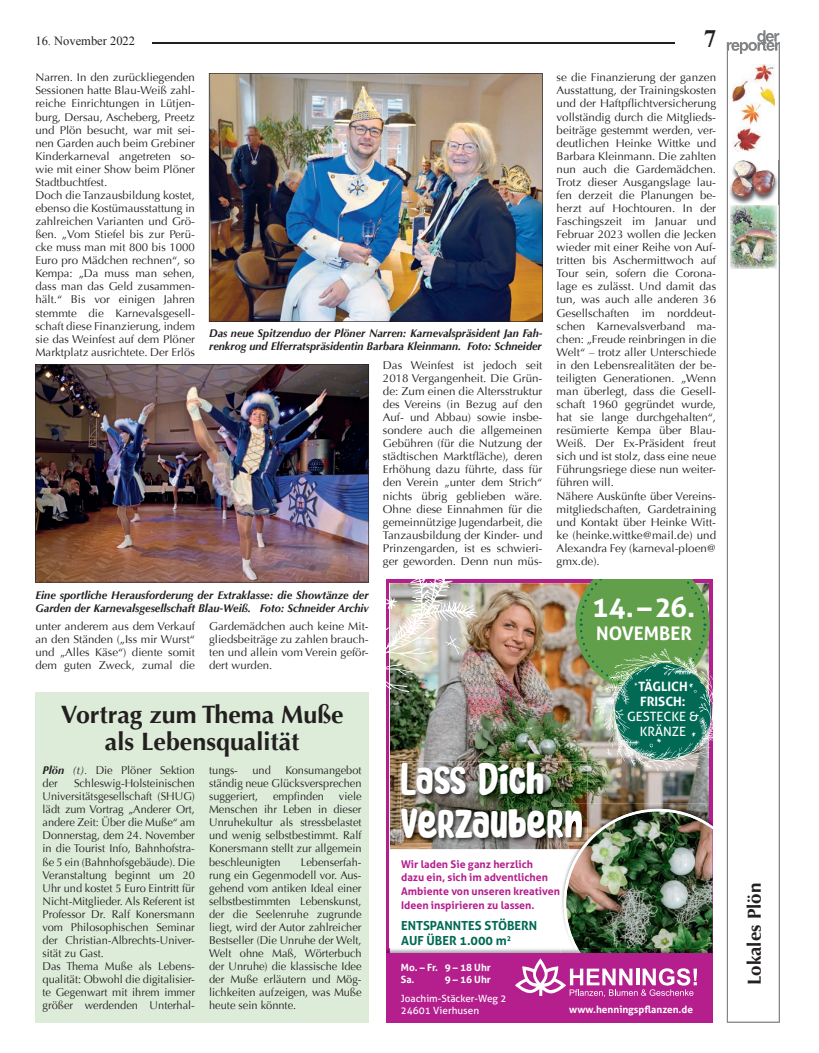
<style>
.page{position:relative;width:819px;height:1053px;background:#fff}
.page>*{position:absolute;margin:0;border:0;box-sizing:border-box;transform-origin:0 0}
.t1{font:45.12px/43.4px "Coconut Cookies";color:#fff}
.t2{font:700 28.12px "Aller";color:#fff}
.t3{font:700 25px/27.5px "Optima";color:#231f20;text-align:center}
.t4{font:700 25px "Times New Roman";color:#231f20}
.t5{font:700 18.75px "Optima";color:#231f20}
.t6{font:700 18.75px "Aller";color:#fff}
.t7{font:12.88px/15.1px "Aller";color:#fff;text-align:center}
.t8{font:700 12.5px/15px "Aller";color:#016954}
.t9{font:12.5px "Times New Roman";color:#231f20}
.t10{font:11.25px/13px "Optima";color:#231f20;text-align:justify}
.t11{font:italic 700 11.25px/13px "Optima";color:#231f20}
.t12{font:700 10.62px/13.8px "Aller";color:#b41e8d}
.t13{font:10px/18.9px "Aller";color:#fff}
.t14{font:700 10px/11.8px "Aller";color:#fff}
.s1{font-weight:700;font-style:italic}
.s2{font-style:italic}
.s3{font-weight:700}
</style>
<div class="page">
<div style="left:35px;top:691px;width:334px;height:331px;background:#ddecd9"></div>
<hr style="left:152px;top:43px;width:523px;height:1px;background:#231f20">
<img style="left:390px;top:583px;width:319px;height:266px">
<img style="left:400px;top:761px;width:187px;height:82px">
<img style="left:401px;top:807px;width:159px;height:30px">
<img style="left:709px;top:803px;width:3px;height:5px">
<img style="left:587px;top:803px;width:122px;height:5px">
<img style="left:560px;top:803px;width:27px;height:5px">
<img style="left:560px;top:807px;width:22px;height:1px">
<div style="left:386px;top:953px;width:326px;height:69px;background:#b41e8d"></div>
<img style="left:515px;top:808px;width:197px;height:189px">
<img style="left:386px;top:579px;width:92px;height:119px">
<img style="left:575px;top:579px;width:138px;height:192px">
<svg style="left:726px;top:54px;width:53px;height:968px"></svg>
<svg style="left:726px;top:30px;width:54px;height:24px"></svg>
<img style="left:730px;top:205px;width:46px;height:64px">
<img style="left:729px;top:160px;width:50px;height:44px">
<img style="left:732px;top:160px;width:42px;height:37px">
<img style="left:732px;top:65px;width:42px;height:87px">
<img style="left:209px;top:73px;width:333px;height:249px">
<img style="left:35px;top:364px;width:334px;height:218px">
<p class="t9" style="left:35px;top:32px;width:101px">16. November 2022</p>
<p class="t4" style="left:703px;top:21px;width:14px">7</p>
<p class="t10" style="left:35px;top:71px;width:161px;text-align:left">Narren. In den zurückliegenden<br>Sessionen hatte Blau-Weiß zahl&shy;reiche Einrichtungen in Lütjen&shy;burg, Dersau, Ascheberg, Preetz und Plön besucht, war mit sei&shy;nen Garden auch beim Grebiner<br>Kinderkarneval angetreten so&shy;wie mit einer Show beim Plöner<br>Stadtbuchtfest.<br>Doch die Tanzausbildung kostet, ebenso die Kostümausstattung in zahlreichen Varianten und Grö&shy;ßen. „Vom Stiefel bis zur Perü&shy;cke muss man mit 800 bis 1000<br>Euro pro Mädchen rechnen“, so<br>Kempa: „Da muss man sehen, dass man das Geld zusammen&shy;hält.“ Bis vor einigen Jahren stemmte die Karnevalsgesell&shy;schaft diese Finanzierung, indem sie das Weinfest auf dem Plöner<br>Marktplatz ausrichtete. Der Erlös</p>
<p class="t11" style="left:209px;top:327px;width:335px">Das neue Spitzenduo der Plöner Narren: Karnevalspräsident Jan Fah&shy;renkrog und Elferratspräsidentin Barbara Kleinmann. Foto: Schneider</p>
<p class="t10" style="left:383px;top:358px;width:161px">Das Weinfest ist jedoch seit 2018 Vergangenheit. Die Grün&shy;de: Zum einen die Altersstruktur des Vereins (in Bezug auf den Auf- und Abbau) sowie insbe&shy;sondere auch die allgemeinen Gebühren (für die Nutzung der städtischen Marktfläche), deren Erhöhung dazu führte, dass für den Verein „unter dem Strich“ nichts übrig geblieben wäre.<br>Ohne diese Einnahmen für die gemeinnützige Jugendarbeit, die Tanzausbildung der Kinder- und Prinzengarden, ist es schwieri&shy;ger geworden. Denn nun müs-</p>
<p class="t11" style="left:35px;top:588px;width:335px">Eine sportliche Herausforderung der Extraklasse: die Showtänze der<br>Garden der Karnevalsgesellschaft Blau-Weiß. Foto: Schneider Archiv</p>
<p class="t10" style="left:35px;top:620px;width:161px">unter anderem aus dem Verkauf an den Ständen („Iss mir Wurst“ und „Alles Käse“) diente somit dem guten Zweck, zumal die</p>
<p class="t10" style="left:209px;top:620px;width:161px">Gardemädchen auch keine Mit&shy;gliedsbeiträge zu zahlen brauch&shy;ten und allein vom Verein geför&shy;dert wurden.</p>
<p class="t10" style="left:556px;top:71px;width:161px;text-align:left">se die Finanzierung der ganzen<br>Ausstattung, der Trainingskosten und der Haftpflichtversicherung vollständig durch die Mitglieds&shy;beiträge gestemmt werden, ver&shy;deutlichen Heinke Wittke und<br>Barbara Kleinmann. Die zahlten nun auch die Gardemädchen.<br>Trotz dieser Ausgangslage lau&shy;fen derzeit die Planungen be&shy;herzt auf Hochtouren. In der<br>Faschingszeit im Januar und<br>Februar 2023 wollen die Jecken wieder mit einer Reihe von Auf&shy;tritten bis Aschermittwoch auf<br>Tour sein, sofern die Corona&shy;lage es zulässt. Und damit das tun, was auch alle anderen 36<br>Gesellschaften im norddeut&shy;schen Karnevalsverband ma&shy;chen: „Freude reinbringen in die<br>Welt“ – trotz aller Unterschiede in den Lebensrealitäten der be&shy;teiligten Generationen. „Wenn man überlegt, dass die Gesell&shy;schaft 1960 gegründet wurde, hat sie lange durchgehalten“, resümierte Kempa über Blau-<br>Weiß. Der Ex-Präsident freut sich und ist stolz, dass eine neue<br>Führungsriege diese nun weiter&shy;führen will.<br>Nähere Auskünfte über Vereins&shy;mitgliedschaften, Gardetraining und Kontakt über Heinke Witt&shy;ke (heinke.wittke@mail.de) und<br>Alexandra Fey (karneval-ploen@ gmx.de).</p>
<p class="t2" style="left:592px;top:589px;width:105px">14. – 26.</p>
<p class="t6" style="left:596px;top:621px;width:97px">NOVEMBER</p>
<p class="t3" style="left:61px;top:701px;width:284px">Vortrag zum Thema Muße als Lebensqualität</p>
<p class="t10" style="left:43px;top:763px;width:154px"><span class="s1">Plön</span> <span class="s2">(t).</span> Die Plöner Sektion der</p>
<p class="t10" style="left:209px;top:763px;width:30px">tungs-</p>
<p class="t10" style="left:252px;top:763px;width:20px">und</p>
<p class="t10" style="left:209px;top:763px;width:154px;text-indent:76px">Konsumangebot ständig neue Glücksversprechen suggeriert,</p>
<p class="t10" style="left:43px;top:776px;width:154px;text-align:left;text-indent:32px">Schleswig-Holsteinischen<br>Universitätsgesellschaft (SHUG) lädt zum Vortrag „Anderer Ort, andere Zeit: Über die Muße“ am<br>Donnerstag, dem 24. November in die Tourist Info, Bahnhofstra&shy;ße 5 ein (Bahnhofsgebäude). Die<br>Veranstaltung beginnt um 20<br>Uhr und kostet 5 Euro Eintritt für<br>Nicht-Mitglieder. Als Referent ist<br>Professor Dr. Ralf Konersmann vom Philosophischen Seminar der Christian-Albrechts-Univer&shy;sität zu Gast.<br>Das Thema Muße als Lebens&shy;qualität: Obwohl die digitalisier&shy;te Gegenwart mit ihrem immer größer werdenden Unterhal-</p>
<p class="t10" style="left:273px;top:790px;width:52px">empfinden</p>
<p class="t10" style="left:209px;top:790px;width:154px;text-indent:130px">viele Menschen ihr Leben in dieser Unruhekultur als stressbelastet und wenig selbstbestimmt. Ralf Konersmann stellt zur allgemein beschleunigten</p>
<p class="t10" style="left:209px;top:855px;width:154px;text-indent:92px">Lebenserfah&shy;rung ein Gegenmodell vor. Aus&shy;gehend vom antiken Ideal einer selbstbestimmten Lebenskunst, der die Seelenruhe zugrunde liegt, wird der Autor zahlreicher Bestseller (Die Unruhe der Welt, Welt ohne Maß, Wörterbuch der Unruhe) die klassische Idee der Muße erläutern und Mög&shy;lichkeiten aufzeigen, was Muße heute sein könnte.</p>
<p class="t1" style="left:400px;top:757px;width:183px">Lass Dich verzaubern</p>
<p class="t12" style="left:401px;top:856px;width:160px">Wir laden Sie ganz herzlich<br>dazu ein, sich im adventlichen<br>Ambiente von unseren kreativen<br>Ideen inspirieren zu lassen.</p>
<p class="t8" style="left:401px;top:918px;width:138px">ENTSPANNTES STÖBERN<br>AUF ÜBER 1.000 m<sup>2</sup></p>
<p class="t7" style="left:627px;top:678px;width:73px"><span class="s3">TÄGLICH<br>FRISCH:<br></span>GESTECKE &amp;<br>KRÄNZE</p>
<p class="t14" style="left:401px;top:961px;width:91px">Mo. – Fr. 9 – 18 Uhr<br>Sa.</p>
<p class="t13" style="left:401px;top:970px;width:107px;text-indent:44px"><span class="s3">9 – 16 Uhr<br></span>Joachim-Stäcker-Weg 2</p>
<p class="t13" style="left:401px;top:1000px;width:80px">24601 Vierhusen</p>
<p class="t14" style="left:569px;top:1003px;width:125px">www.henningspflanzen.de</p>
<p class="t5" style="left:743px;top:985px;width:104px;rotate:-90deg">Lokales Plön</p>
</div>
